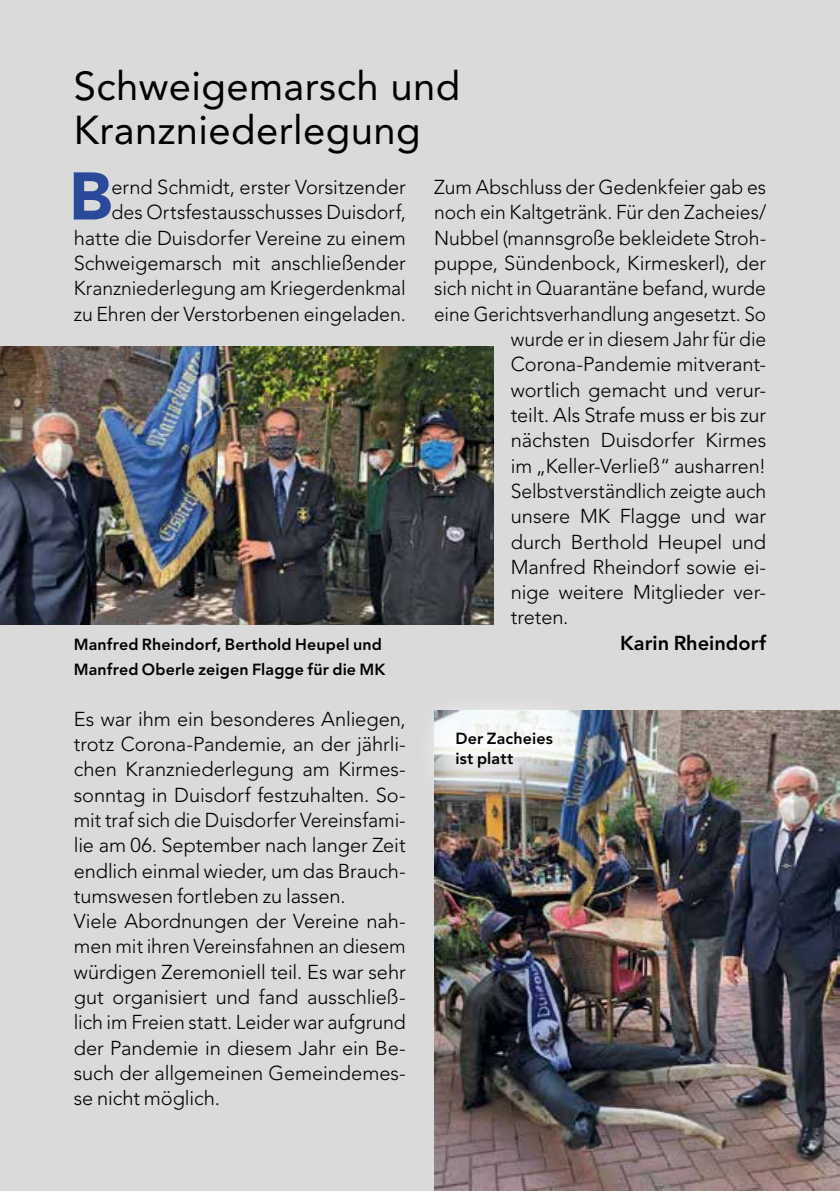
<style>
.page{position:relative;width:840px;height:1191px;background:#fff}
.page>*{position:absolute;margin:0;border:0;box-sizing:border-box;transform-origin:0 0}
.t1{font:900 66.6px "Avenir";color:#2a499a}
.t2{font:40px/44px "Avenir";letter-spacing:.01em;color:#000}
.t3{font:300 20px/25.4px "Avenir";letter-spacing:-.005em;color:#000;text-align:right}
.t4{font:300 20px "Avenir";letter-spacing:-.005em;color:#000;scale:.96 1}
.t5{font:300 20px "Avenir";letter-spacing:-.005em;color:#000;scale:.95 1}
.t6{font:800 20px "Avenir";color:#000}
.t7{font:800 16px/20px "Avenir";letter-spacing:.01em;color:#000}
</style>
<div class="page">
<div style="left:0;top:0;width:839px;height:1191px;background:#dadada"></div>
<img style="left:434px;top:710px;width:405px;height:481px">
<div style="left:413px;top:690px;width:180px;height:119px;background:#fff;opacity:.75"></div>
<img style="left:0;top:346px;width:493px;height:278px">
<h2 class="t2" style="left:74px;top:64px;width:388px">Schweigemarsch und<br>Kranzniederlegung</h2>
<h1 class="t1" style="left:69px;top:156px;width:45px">B</h1>
<p class="t3" style="left:74px;top:175px;width:333px">ernd Schmidt, erster Vorsitzender<br>des Ortsfestausschusses Duisdorf, hatte die Duisdorfer Vereine zu einem Schweigemarsch mit anschließender Kranzniederlegung am Kriegerdenkmal zu Ehren der Verstorbenen eingeladen.</p>
<p class="t7" style="left:74px;top:631px;width:313px;line-height:25.2px">Manfred Rheindorf, Berthold Heupel und<br>Manfred Oberle zeigen Flagge für die MK</p>
<p class="t3" style="left:74px;top:706px;width:333px;text-align:left">Es war ihm ein besonderes Anliegen, trotz Corona-Pandemie, an der jährli&shy;chen Kranzniederlegung am Kirmes&shy;sonntag in Duisdorf festzuhalten. So&shy;mit traf sich die Duisdorfer Vereinsfami&shy;lie am 06. September nach langer Zeit endlich einmal wieder, um das Brauch&shy;tumswesen fortleben zu lassen.<br>Viele Abordnungen der Vereine nah&shy;men mit ihren Vereinsfahnen an diesem würdigen Zeremoniell teil. Es war sehr gut organisiert und fand ausschließ&shy;lich im Freien statt. Leider war aufgrund der Pandemie in diesem Jahr ein Be&shy;such der allgemeinen Gemeindemes&shy;se nicht möglich.</p>
<p class="t3" style="left:434px;top:174px;width:333px">Zum Abschluss der Gedenkfeier gab es</p>
<p class="t4" style="left:434px;top:201px;width:347px">noch ein Kaltgetränk. Für den Zacheies/</p>
<p class="t3" style="left:434px;top:225px;width:333px">Nubbel (mannsgroße bekleidete Stroh-</p>
<p class="t3" style="left:434px;top:250px;width:333px">puppe, Sündenbock, Kirmeskerl), der</p>
<p class="t3" style="left:434px;top:276px;width:333px">sich nicht in Quarantäne befand, wurde</p>
<p class="t5" style="left:434px;top:302px;width:351px">eine Gerichtsverhandlung angesetzt. So</p>
<p class="t4" style="left:510px;top:327px;width:267px">wurde er in diesem Jahr für die</p>
<p class="t3" style="left:510px;top:352px;width:257px">Corona-Pandemie mitverant-</p>
<p class="t3" style="left:510px;top:377px;width:257px">wortlich gemacht und verur-</p>
<p class="t3" style="left:510px;top:402px;width:257px">teilt. Als Strafe muss er bis zur</p>
<p class="t3" style="left:510px;top:427px;width:257px">nächsten Duisdorfer Kirmes</p>
<p class="t3" style="left:510px;top:453px;width:257px">im „Keller-Verließ“ ausharren!</p>
<p class="t4" style="left:510px;top:479px;width:267px">Selbstverständlich zeigte auch</p>
<p class="t3" style="left:510px;top:503px;width:257px">unsere MK Flagge und war</p>
<p class="t3" style="left:510px;top:529px;width:257px">durch Berthold Heupel und</p>
<p class="t3" style="left:510px;top:554px;width:257px">Manfred Rheindorf sowie ei-</p>
<p class="t3" style="left:510px;top:579px;width:257px">nige weitere Mitglieder ver-</p>
<p class="t3" style="left:510px;top:605px;width:59px">treten.</p>
<p class="t6" style="left:620px;top:631px;width:147px">Karin Rheindorf</p>
<p class="t7" style="left:455px;top:728px;width:99px">Der Zacheies ist platt</p>
</div>
